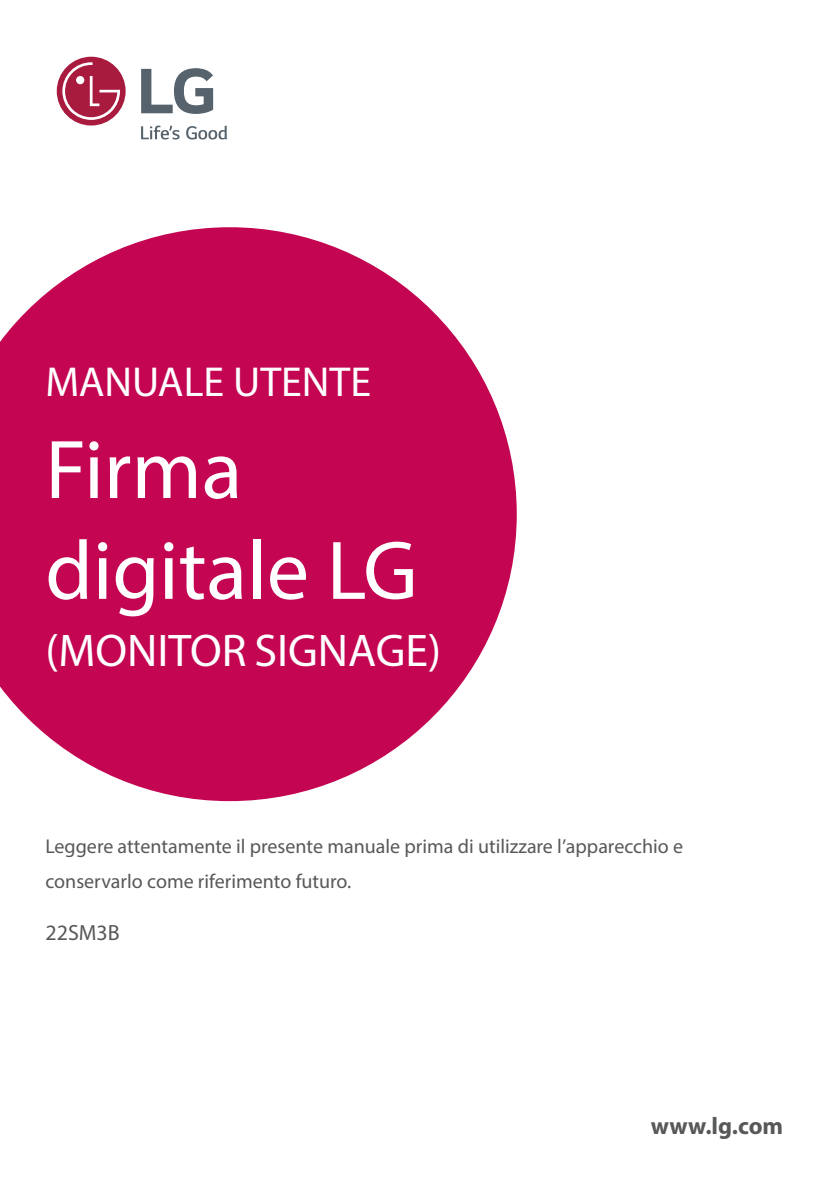
<style>
.page{position:relative;width:840px;height:1191px;background:#fff}
.page>*{position:absolute;margin:0;border:0;box-sizing:border-box;transform-origin:0 0}
.LED_TV{font:84px "Myriad Pro";color:#fff}
.LED_TV-2{font:46px "Myriad Pro";color:#fff}
.OWNER_S_MANUAL{font:42px "Myriad Pro";color:#fff}
.P_NO{font:700 24px "Myriad Pro";color:#57585a}
.Please_read{font:22px "Myriad Pro";color:#57585a}
.Please_read-2{font:20px "Myriad Pro";color:#57585a}
</style>
<div class="page">
<svg style="left:0;top:227px;width:516px;height:574px;fill:#c30552"></svg>
<div style="left:57px;top:57px;width:68px;height:68px;background:#a91a3f;border-radius:50%"></div>
<svg style="left:62px;top:62px;width:58px;height:58px"></svg>
<svg style="left:141px;top:126px;width:38px;height:13px"></svg>
<svg style="left:186px;top:126px;width:41px;height:13px"></svg>
<svg style="left:141px;top:68px;width:72px;height:46px"></svg>
<p class="OWNER_S_MANUAL" style="left:45px;top:356px;width:327px">MANUALE UTENTE</p>
<p class="LED_TV" style="left:45px;top:418px;width:198px">Firma</p>
<p class="LED_TV" style="left:45px;top:519px;width:373px">digitale LG</p>
<p class="LED_TV-2" style="left:45px;top:622px;width:397px">(MONITOR SIGNAGE)</p>
<p class="Please_read-2" style="left:45px;top:834px;width:639px">Leggere attentamente il presente manuale prima di utilizzare l’apparecchio e</p>
<p class="Please_read-2" style="left:45px;top:869px;width:307px">conservarlo come riferimento futuro.</p>
<p class="Please_read" style="left:45px;top:919px;width:76px">22SM3B</p>
<p class="P_NO" style="left:650px;top:1110px;width:134px">www.lg.com</p>
</div>
